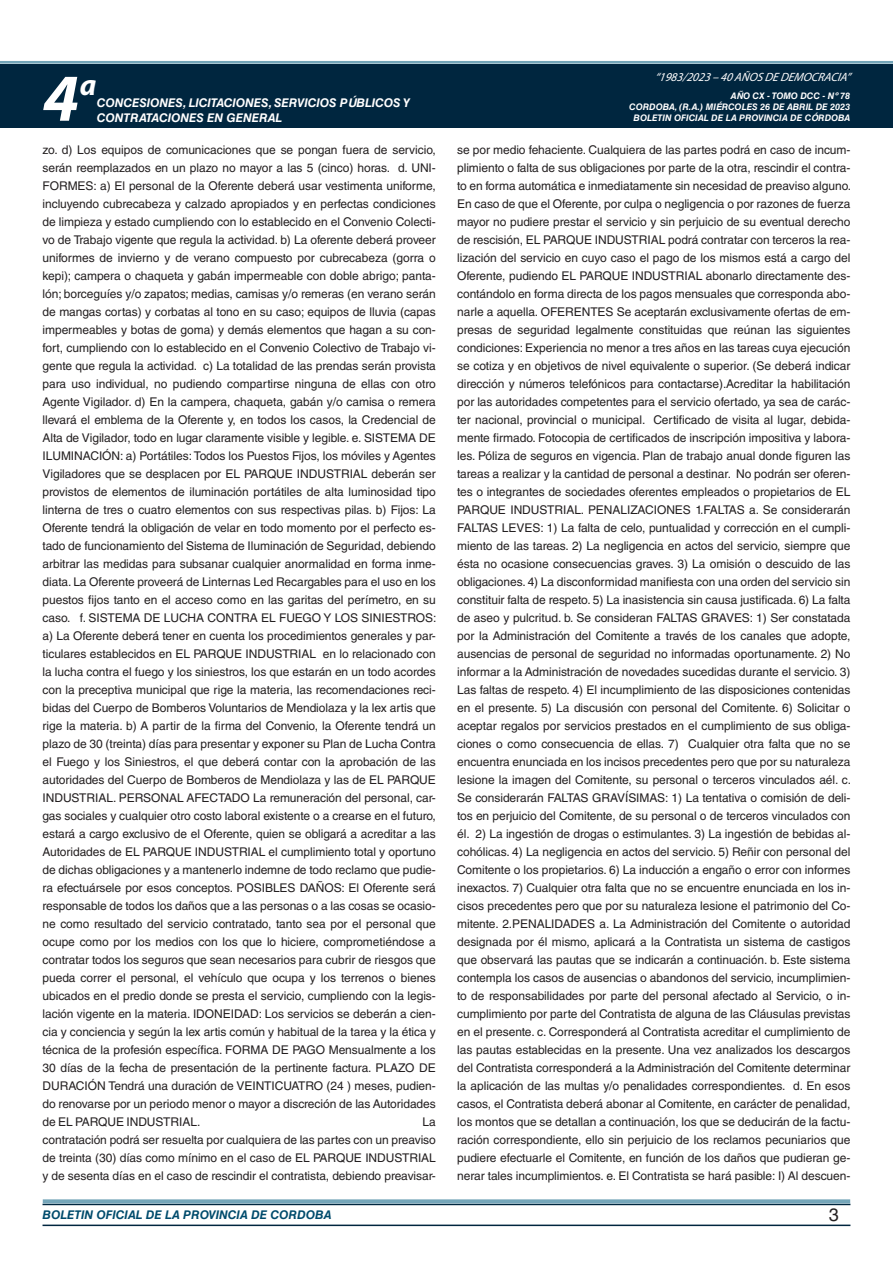
<style>
.page{position:relative;width:893px;height:1263px;background:#fff}
.page>*{position:absolute;margin:0;border:0;box-sizing:border-box;transform-origin:0 0}
.t1{font:italic 700 67.5px "Myriad Pro";color:#fff}
.t2{font:italic 700 30px "Myriad Pro";color:#fff}
.t3{font:18px "Helvetica LT Std";color:#231f20}
.TEXTO_BASE{font:12px/18px "Helvetica LT Std";letter-spacing:-.005em;color:#231f20;text-align:justify}
.t4{font:italic 700 12px/14.4px "Helvetica LT Std";color:#fff}
.t5{font:italic 700 12px "Helvetica LT Std";color:#004b6c}
.t6{font:italic 12px "Myriad Pro";color:#fff}
.t7{font:italic 700 9px/10.8px "Helvetica LT Std";color:#fff;text-align:right}
</style>
<div class="page">
<div style="left:0;top:61px;width:893px;height:6px;background:#fff;opacity:.75"></div>
<hr style="left:43px;top:1224px;width:807px;height:2px;background:#00263f">
<div style="left:42px;top:1198px;width:809px;height:8px;background:#fff;opacity:.75"></div>
<div style="left:0;top:64px;width:893px;height:64px;background:#00263f"></div>
<h1 class="t1" style="left:43px;top:54px;width:38px">4</h1>
<h2 class="t2" style="left:80px;top:66px;width:18px">a</h2>
<p class="t4" style="left:97px;top:96px;width:315px">CONCESIONES, LICITACIONES, SERVICIOS PÚBLICOS Y<br>CONTRATACIONES EN GENERAL</p>
<p class="TEXTO_BASE" style="left:43px;top:141px;width:395px">zo. d) Los equipos de comunicaciones que se pongan fuera de servicio, serán reemplazados en un plazo no mayor a las 5 (cinco) horas. d. UNI-FORMES: a) El personal de la Oferente deberá usar vestimenta uniforme, incluyendo cubrecabeza y calzado apropiados y en perfectas condiciones de limpieza y estado cumpliendo con lo establecido en el Convenio Colecti&shy;vo de Trabajo vigente que regula la actividad. b) La oferente deberá proveer uniformes de invierno y de verano compuesto por cubrecabeza (gorra o kepi); campera o chaqueta y gabán impermeable con doble abrigo; panta&shy;lón; borceguíes y/o zapatos; medias, camisas y/o remeras (en verano serán de mangas cortas) y corbatas al tono en su caso; equipos de lluvia (capas impermeables y botas de goma) y demás elementos que hagan a su con&shy;fort, cumpliendo con lo establecido en el Convenio Colectivo de Trabajo vi&shy;gente que regula la actividad. c) La totalidad de las prendas serán provista para uso individual, no pudiendo compartirse ninguna de ellas con otro Agente Vigilador. d) En la campera, chaqueta, gabán y/o camisa o remera llevará el emblema de la Oferente y, en todos los casos, la Credencial de Alta de Vigilador, todo en lugar claramente visible y legible. e. SISTEMA DE ILUMINACIÓN: a) Portátiles: Todos los Puestos Fijos, los móviles y Agentes Vigiladores que se desplacen por EL PARQUE INDUSTRIAL deberán ser provistos de elementos de iluminación portátiles de alta luminosidad tipo linterna de tres o cuatro elementos con sus respectivas pilas. b) Fijos: La Oferente tendrá la obligación de velar en todo momento por el perfecto es&shy;tado de funcionamiento del Sistema de Iluminación de Seguridad, debiendo arbitrar las medidas para subsanar cualquier anormalidad en forma inme&shy;diata. La Oferente proveerá de Linternas Led Recargables para el uso en los puestos fijos tanto en el acceso como en las garitas del perímetro, en su caso. f. SISTEMA DE LUCHA CONTRA EL FUEGO Y LOS SINIESTROS: a) La Oferente deberá tener en cuenta los procedimientos generales y par&shy;ticulares establecidos en EL PARQUE INDUSTRIAL en lo relacionado con la lucha contra el fuego y los siniestros, los que estarán en un todo acordes con la preceptiva municipal que rige la materia, las recomendaciones reci&shy;bidas del Cuerpo de Bomberos Voluntarios de Mendiolaza y la lex artis que rige la materia. b) A partir de la firma del Convenio, la Oferente tendrá un plazo de 30 (treinta) días para presentar y exponer su Plan de Lucha Contra el Fuego y los Siniestros, el que deberá contar con la aprobación de las autoridades del Cuerpo de Bomberos de Mendiolaza y las de EL PARQUE INDUSTRIAL. PERSONAL AFECTADO La remuneración del personal, car&shy;gas sociales y cualquier otro costo laboral existente o a crearse en el futuro, estará a cargo exclusivo de el Oferente, quien se obligará a acreditar a las Autoridades de EL PARQUE INDUSTRIAL el cumplimiento total y oportuno de dichas obligaciones y a mantenerlo indemne de todo reclamo que pudie&shy;ra efectuársele por esos conceptos. POSIBLES DAÑOS: El Oferente será responsable de todos los daños que a las personas o a las cosas se ocasio&shy;ne como resultado del servicio contratado, tanto sea por el personal que ocupe como por los medios con los que lo hiciere, comprometiéndose a contratar todos los seguros que sean necesarios para cubrir de riesgos que pueda correr el personal, el vehículo que ocupa y los terrenos o bienes ubicados en el predio donde se presta el servicio, cumpliendo con la legis&shy;lación vigente en la materia. IDONEIDAD: Los servicios se deberán a cien&shy;cia y conciencia y según la lex artis común y habitual de la tarea y la ética y técnica de la profesión específica. FORMA DE PAGO Mensualmente a los 30 días de la fecha de presentación de la pertinente factura. PLAZO DE DURACIÓN Tendrá una duración de VEINTICUATRO (24 ) meses, pudien&shy;do renovarse por un periodo menor o mayor a discreción de las Autoridades de EL PARQUE INDUSTRIAL.</p>
<p class="TEXTO_BASE" style="left:43px;top:1113px;width:395px;text-indent:380px">La contratación podrá ser resuelta por cualquiera de las partes con un preaviso de treinta (30) días como mínimo en el caso de EL PARQUE INDUSTRIAL y de sesenta días en el caso de rescindir el contratista, debiendo preavisar-</p>
<p class="t6" style="left:655px;top:70px;width:197px">“ 1983/2023 – 40 AÑOS DE DEMOCRACIA”</p>
<p class="t7" style="left:629px;top:91px;width:223px">AÑO CX - TOMO DCC - Nº 78<br>CORDOBA, (R.A.) MIÉRCOLES 26 DE ABRIL DE 2023</p>
<p class="t7" style="left:634px;top:112px;width:218px">BOLETIN OFICIAL DE LA PROVINCIA DE CÓRDOBA</p>
<p class="TEXTO_BASE" style="left:457px;top:141px;width:396px">se por medio fehaciente. Cualquiera de las partes podrá en caso de incum&shy;plimiento o falta de sus obligaciones por parte de la otra, rescindir el contra&shy;to en forma automática e inmediatamente sin necesidad de preaviso alguno.<br>En caso de que el Oferente, por culpa o negligencia o por razones de fuerza mayor no pudiere prestar el servicio y sin perjuicio de su eventual derecho de rescisión, EL PARQUE INDUSTRIAL podrá contratar con terceros la rea&shy;lización del servicio en cuyo caso el pago de los mismos está a cargo del Oferente, pudiendo EL PARQUE INDUSTRIAL abonarlo directamente des&shy;contándolo en forma directa de los pagos mensuales que corresponda abo&shy;narle a aquella. OFERENTES Se aceptarán exclusivamente ofertas de em&shy;presas de seguridad legalmente constituidas que reúnan las siguientes condiciones: Experiencia no menor a tres años en las tareas cuya ejecución se cotiza y en objetivos de nivel equivalente o superior. (Se deberá indicar dirección y números telefónicos para contactarse).Acreditar la habilitación por las autoridades competentes para el servicio ofertado, ya sea de carác&shy;ter nacional, provincial o municipal. Certificado de visita al lugar, debida&shy;mente firmado. Fotocopia de certificados de inscripción impositiva y labora&shy;les. Póliza de seguros en vigencia. Plan de trabajo anual donde figuren las tareas a realizar y la cantidad de personal a destinar. No podrán ser oferen&shy;tes o integrantes de sociedades oferentes empleados o propietarios de EL PARQUE INDUSTRIAL. PENALIZACIONES 1.FALTAS a. Se considerarán FALTAS LEVES: 1) La falta de celo, puntualidad y corrección en el cumpli&shy;miento de las tareas. 2) La negligencia en actos del servicio, siempre que ésta no ocasione consecuencias graves. 3) La omisión o descuido de las obligaciones. 4) La disconformidad manifiesta con una orden del servicio sin constituir falta de respeto. 5) La inasistencia sin causa justificada. 6) La falta de aseo y pulcritud. b. Se consideran FALTAS GRAVES: 1) Ser constatada por la Administración del Comitente a través de los canales que adopte, ausencias de personal de seguridad no informadas oportunamente. 2) No informar a la Administración de novedades sucedidas durante el servicio. 3)<br>Las faltas de respeto. 4) El incumplimiento de las disposiciones contenidas en el presente. 5) La discusión con personal del Comitente. 6) Solicitar o aceptar regalos por servicios prestados en el cumplimiento de sus obliga&shy;ciones o como consecuencia de ellas. 7) Cualquier otra falta que no se encuentra enunciada en los incisos precedentes pero que por su naturaleza lesione la imagen del Comitente, su personal o terceros vinculados aél. c.<br>Se considerarán FALTAS GRAVÍSIMAS: 1) La tentativa o comisión de deli&shy;tos en perjuicio del Comitente, de su personal o de terceros vinculados con él. 2) La ingestión de drogas o estimulantes. 3) La ingestión de bebidas al&shy;cohólicas. 4) La negligencia en actos del servicio. 5) Reñir con personal del Comitente o los propietarios. 6) La inducción a engaño o error con informes inexactos. 7) Cualquier otra falta que no se encuentre enunciada en los in&shy;cisos precedentes pero que por su naturaleza lesione el patrimonio del Co&shy;mitente. 2.PENALIDADES a. La Administración del Comitente o autoridad designada por él mismo, aplicará a la Contratista un sistema de castigos que observará las pautas que se indicarán a continuación. b. Este sistema contempla los casos de ausencias o abandonos del servicio, incumplimien&shy;to de responsabilidades por parte del personal afectado al Servicio, o in&shy;cumplimiento por parte del Contratista de alguna de las Cláusulas previstas en el presente. c. Corresponderá al Contratista acreditar el cumplimiento de las pautas establecidas en la presente. Una vez analizados los descargos del Contratista corresponderá a la Administración del Comitente determinar la aplicación de las multas y/o penalidades correspondientes. d. En esos casos, el Contratista deberá abonar al Comitente, en carácter de penalidad, los montos que se detallan a continuación, los que se deducirán de la factu&shy;ración correspondiente, ello sin perjuicio de los reclamos pecuniarios que pudiere efectuarle el Comitente, en función de los daños que pudieran ge&shy;nerar tales incumplimientos. e. El Contratista se hará pasible: I) Al descuen-</p>
<p class="t5" style="left:43px;top:1208px;width:290px">BOLETIN OFICIAL DE LA PROVINCIA DE CORDOBA</p>
<h3 class="t3" style="left:829px;top:1204px;width:12px">3</h3>
</div>
